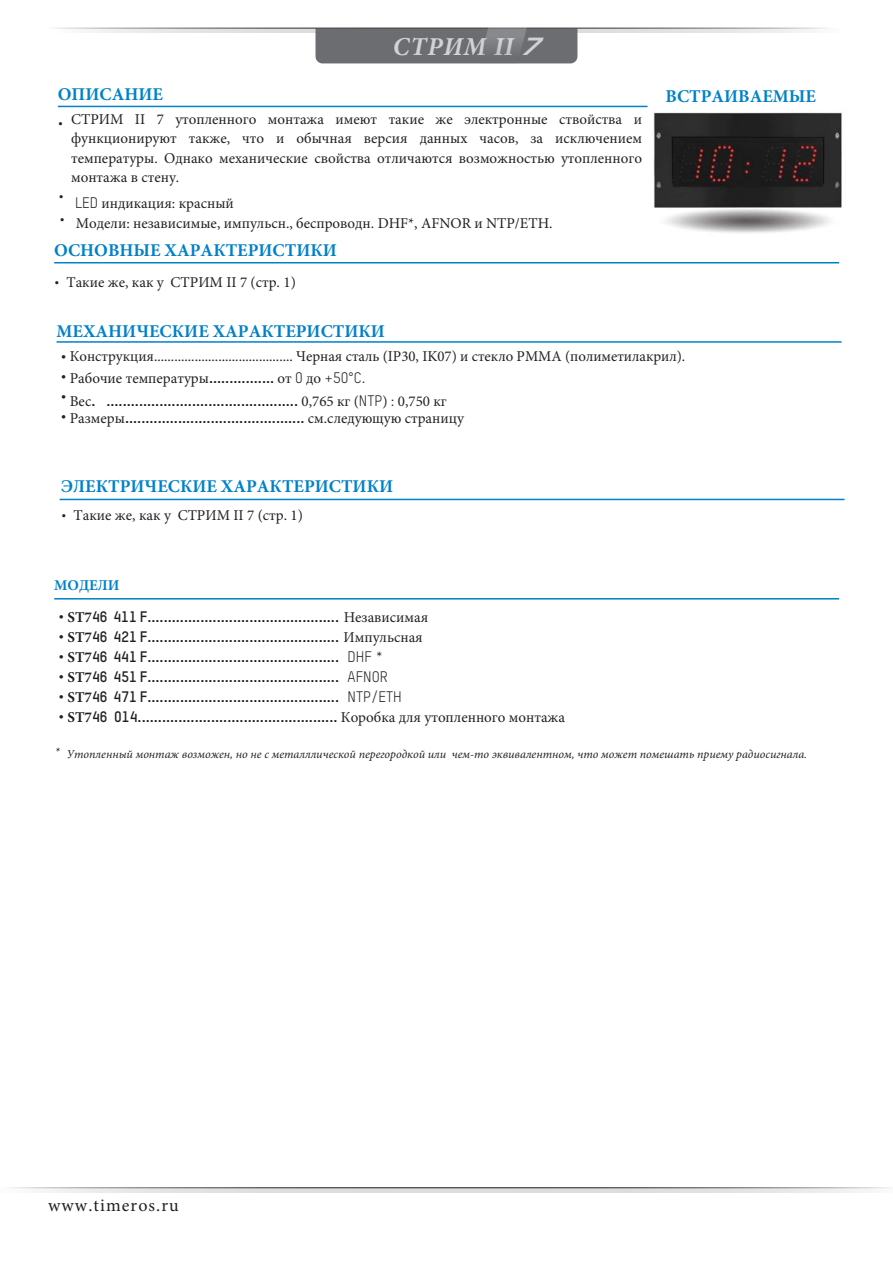
<style>
.page{position:relative;width:893px;height:1263px;background:#fff}
.page>*{position:absolute;margin:0;border:0;box-sizing:border-box;transform-origin:0 0}
.t1{font:italic 700 25.8px "Minion Pro";letter-spacing:.03em;color:#d1d2d4}
.Titre{font:700 18px "Minion Pro";color:#0081c8}
.t2{font:18px "Minion Pro";letter-spacing:.06em;color:#231f20}
.t3{font:700 15px "TSTARPRO";color:#231f20}
.t4{font:15px/19.5px "Minion Pro";color:#231f20;text-align:justify}
.Titre-2{font:700 15px "Minion Pro";color:#0081c8}
.t5{font:15px "TSTARPRO";color:#231f20}
.t6{font:italic 12px "Minion Pro";color:#231f20}
.t7{font:italic 12px "TSTARPRO";color:#231f20}
.s1{font-family:"Handel Got D"}
.s2{font-family:"TSTARPRO"}
.s3{font-family:"TSTARPRO";font-weight:700}
.s4{font-family:"Minion Pro";font-weight:400}
.s5{font-weight:400}
.s6{font-family:"Minion Pro"}
</style>
<div class="page">
<svg style="left:88px;top:29px;width:719px;height:4px;background:#e4e5e6"></svg>
<svg style="left:315px;top:27px;width:262px;height:36px;background:#707073"></svg>
<svg style="left:17px;top:1188px;width:869px;height:4px;background:#d8d9da"></svg>
<hr style="left:54px;top:262px;width:785px;height:1px;background:#0081c8">
<hr style="left:54px;top:598px;width:785px;height:1px;background:#0081c8">
<img style="left:653px;top:112px;width:189px;height:121px">
<hr style="left:58px;top:106px;width:590px;height:1px;background:#0081c8">
<hr style="left:57px;top:341px;width:784px;height:2px;background:#0081c8">
<hr style="left:60px;top:499px;width:784px;height:1px;background:#0081c8">
<h1 class="t1" style="left:393px;top:29px;width:158px">СТРИМ II <span class="s1">7</span></h1>
<p class="Titre" style="left:58px;top:81px;width:107px">ОПИСАНИЕ</p>
<p class="t5" style="left:58px;top:115px;width:7px">•</p>
<p class="t4" style="left:71px;top:109px;width:572px">СТРИМ II 7 утопленного монтажа имеют такие же электронные ствойства и функционируют также, что и обычная версия данных часов, за исключением температуры. Однако механические свойства отличаются возможностью утопленного монтажа в стену.</p>
<p class="t4" style="left:59px;top:194px;width:177px"><sup>•</sup> <span class="s2">LED</span> индикация: красный</p>
<p class="t4" style="left:59px;top:213px;width:495px"><sup>•</sup> Модели: независимые, импульсн., беспроводн. DHF*, AFNOR и NTP/ETH.</p>
<p class="Titre" style="left:54px;top:238px;width:284px">ОСНОВНЫЕ ХАРАКТЕРИСТИКИ</p>
<p class="t4" style="left:54px;top:273px;width:243px"><span class="s2">•</span> Такие же, как у СТРИМ II 7 (стр. 1)</p>
<p class="Titre" style="left:666px;top:84px;width:152px">ВСТРАИВАЕМЫЕ</p>
<p class="Titre" style="left:57px;top:318px;width:330px">МЕХАНИЧЕСКИЕ ХАРАКТЕРИСТИКИ</p>
<p class="t4" style="left:61px;top:346px;width:626px"><span class="s3">•</span> Конструкция......................................... Черная сталь (IP30, IK07) и стекло PMMA (полиметилакрил).</p>
<p class="t4" style="left:61px;top:369px;width:306px"><span class="s3">•</span> Рабочие температуры<span class="s3">................</span> от <span class="s2">0</span> до <span class="s2">+50°C.</span></p>
<p class="t3" style="left:61px;top:391px;width:387px">• <span class="s4">Вес</span>. ............................................... <span class="s4">0,765 кг (</span><span class="s5">NTP</span><span class="s4">)</span> <span class="s5">:</span> <span class="s4">0,750 кг</span></p>
<p class="t3" style="left:61px;top:409px;width:405px">• <span class="s4">Размеры</span>............................................ <span class="s4">см.следующую страницу</span></p>
<p class="Titre" style="left:61px;top:473px;width:333px">ЭЛЕКТРИЧЕСКИЕ ХАРАКТЕРИСТИКИ</p>
<p class="t4" style="left:61px;top:506px;width:243px"><span class="s2">•</span> Такие же, как у СТРИМ II 7 (стр. 1)</p>
<p class="Titre-2" style="left:54px;top:575px;width:67px">МОДЕЛИ</p>
<p class="t3" style="left:58px;top:607px;width:371px">• <span class="s6">ST7</span>46 411 F............................................... <span class="s4">Независимая</span></p>
<p class="t3" style="left:58px;top:627px;width:366px">• <span class="s6">ST7</span>46 421 F............................................... <span class="s4">Импульсная</span></p>
<p class="t3" style="left:58px;top:647px;width:327px">• <span class="s6">ST7</span>46 441 F............................................... <span class="s5">DHF *</span></p>
<p class="t3" style="left:58px;top:667px;width:331px">• <span class="s6">ST7</span>46 451 F............................................... <span class="s5">AFNOR</span></p>
<p class="t3" style="left:58px;top:687px;width:345px">• <span class="s6">ST7</span>46 471 F............................................... <span class="s5">NTP/ETH</span></p>
<p class="t3" style="left:58px;top:708px;width:508px">• <span class="s6">ST7</span>46 014................................................. <span class="s4">Коробка для утопленного монтажа</span></p>
<p class="t7" style="left:54px;top:745px;width:8px">*</p>
<p class="t6" style="left:67px;top:745px;width:742px">Утопленный монтаж возможен, но не с металллической перегородкой или чем-то эквивалентном, что может помешать приему радиосигнала.</p>
<p class="t2" style="left:48px;top:1193px;width:132px">www.timeros.ru</p>
</div>
